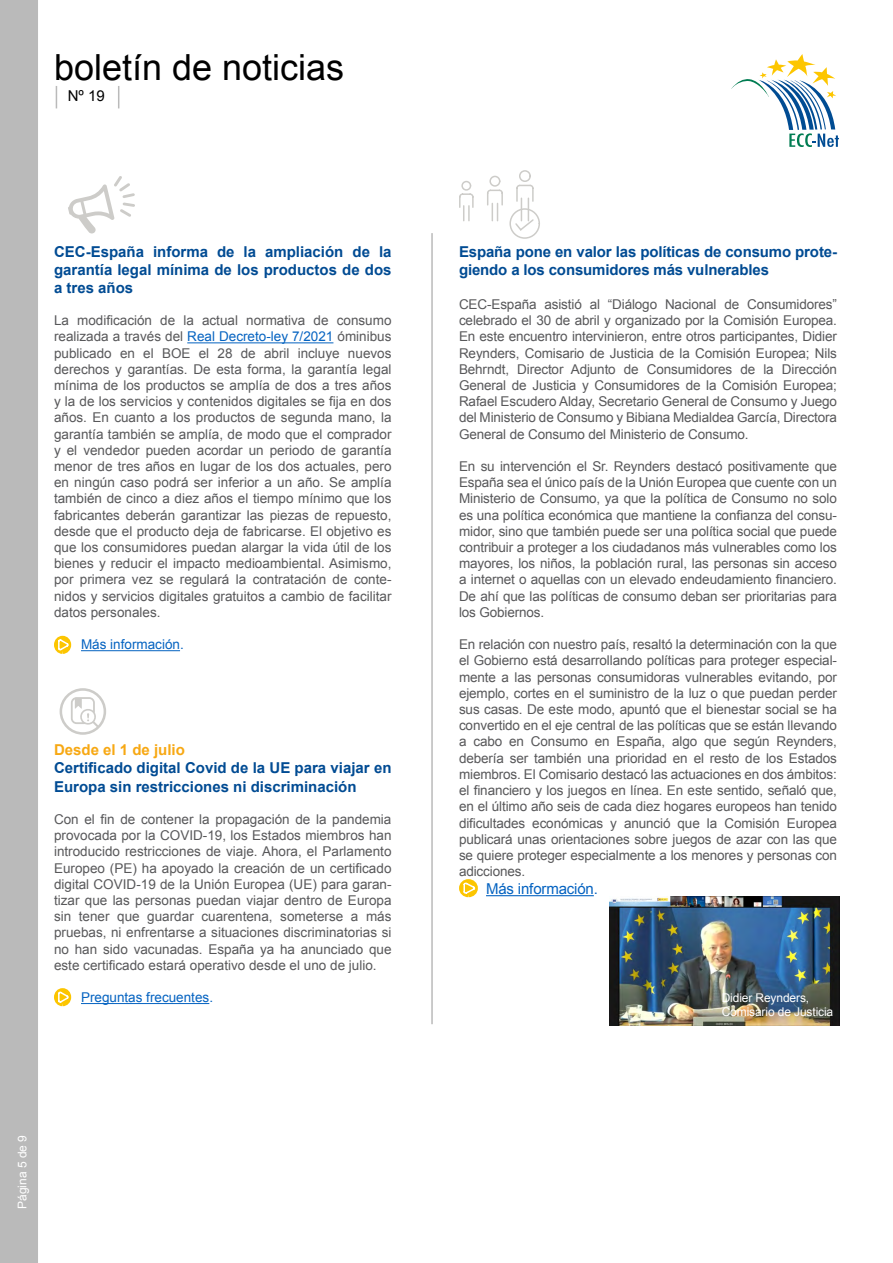
<style>
.page{position:relative;width:893px;height:1263px;background:#fff}
.page>*{position:absolute;margin:0;border:0;box-sizing:border-box;transform-origin:0 0}
.t1{font:36px "Arial";color:#000}
.t2{font:700 15px/18px "Arial";color:#004b93}
.t3{font:700 15px "Arial";color:#f7a813}
.t4{font:15px "Arial";letter-spacing:-.01em;color:#0563c1}
.t5{font:15px "Arial";color:#000}
.t6{font:13.5px/16.2px "Arial";letter-spacing:-.01em;color:#58585a;text-align:justify}
.t7{font:13.5px "Arial";color:#0563c1}
.t8{font:12px/14.4px "Arial";letter-spacing:-.01em;color:#fff}
.s1{color:#0563c1}
</style>
<div class="page">
<div style="left:0;top:0;width:38px;height:1263px;background:#bababa"></div>
<svg style="left:16px;top:1215px;width:11px;height:2px"></svg>
<svg style="left:56px;top:86px;width:1px;height:22px"></svg>
<svg style="left:118px;top:86px;width:1px;height:22px"></svg>
<svg style="left:731px;top:54px;width:108px;height:93px"></svg>
<hr style="left:187px;top:342px;width:146px;height:1px;background:#0563c1">
<hr style="left:81px;top:650px;width:99px;height:1px;background:#0563c1">
<hr style="left:81px;top:1003px;width:128px;height:1px;background:#0563c1">
<svg style="left:68px;top:176px;width:67px;height:57px"></svg>
<svg style="left:54px;top:636px;width:17px;height:18px"></svg>
<svg style="left:57px;top:638px;width:12px;height:13px"></svg>
<svg style="left:54px;top:988px;width:17px;height:18px"></svg>
<svg style="left:57px;top:990px;width:12px;height:14px"></svg>
<svg style="left:60px;top:688px;width:46px;height:47px"></svg>
<hr style="left:486px;top:895px;width:108px;height:1px;background:#0563c1">
<svg style="left:459px;top:879px;width:19px;height:18px"></svg>
<svg style="left:462px;top:881px;width:14px;height:14px"></svg>
<svg style="left:459px;top:170px;width:81px;height:69px"></svg>
<img style="left:610px;top:896px;width:229px;height:129px">
<hr style="left:431px;top:233px;width:2px;height:791px;background:#bababa">
<h1 class="t1" style="left:54px;top:43px;width:292px">boletín de noticias</h1>
<p class="t5" style="left:68px;top:86px;width:39px">Nº 19</p>
<p class="t2" style="left:54px;top:243px;width:339px;text-align:justify">CEC-España informa de la ampliación de la garantía legal mínima de los productos de dos a tres años</p>
<p class="t6" style="left:54px;top:312px;width:339px">La modificación de la actual normativa de consumo realizada a través del <span class="s1">Real Decreto-ley 7/2021</span> óminibus publicado en el BOE el 28 de abril incluye nuevos derechos y garantías. De esta forma, la garantía legal mínima de los productos se amplía de dos a tres años y la de los servicios y contenidos digitales se fija en dos años. En cuanto a los productos de segunda mano, la garantía también se amplía, de modo que el comprador y el vendedor pueden acordar un periodo de garantía menor de tres años en lugar de los dos actuales, pero en ningún caso podrá ser inferior a un año. Se amplía también de cinco a diez años el tiempo mínimo que los fabricantes deberán garantizar las piezas de repuesto, desde que el producto deja de fabricarse. El objetivo es que los consumidores puedan alargar la vida útil de los bienes y reducir el impacto medioambiental. Asimismo, por primera vez se regulará la contratación de conte&shy;nidos y servicios digitales gratuitos a cambio de facilitar datos personales.</p>
<p class="t7" style="left:81px;top:635px;width:104px">Más información.</p>
<p class="t3" style="left:54px;top:740px;width:132px">Desde el 1 de julio</p>
<p class="t2" style="left:54px;top:759px;width:339px">Certificado digital Covid de la UE para viajar en<br>Europa sin restricciones ni discriminación</p>
<p class="t6" style="left:54px;top:811px;width:339px">Con el fin de contener la propagación de la pandemia provocada por la COVID-19, los Estados miembros han introducido restricciones de viaje. Ahora, el Parlamento Europeo (PE) ha apoyado la creación de un certificado digital COVID-19 de la Unión Europea (UE) para garan&shy;tizar que las personas puedan viajar dentro de Europa sin tener que guardar cuarentena, someterse a más pruebas, ni enfrentarse a situaciones discriminatorias si no han sido vacunadas. España ya ha anunciado que este certificado estará operativo desde el uno de julio.</p>
<p class="t7" style="left:81px;top:988px;width:134px">Preguntas frecuentes.</p>
<p class="t8" style="left:15px;top:1209px;width:76px;rotate:-90deg">Página 5 de 9</p>
<p class="t2" style="left:459px;top:243px;width:379px">España pone en valor las políticas de consumo prote&shy;giendo a los consumidores más vulnerables</p>
<p class="t6" style="left:459px;top:296px;width:379px">CEC-España asistió al “Diálogo Nacional de Consumidores” celebrado el 30 de abril y organizado por la Comisión Europea.<br>En este encuentro intervinieron, entre otros participantes, Didier Reynders, Comisario de Justicia de la Comisión Europea; Nils Behrndt, Director Adjunto de Consumidores de la Dirección General de Justicia y Consumidores de la Comisión Europea; Rafael Escudero Alday, Secretario General de Consumo y Juego del Ministerio de Consumo y Bibiana Medialdea García, Directora General de Consumo del Ministerio de Consumo.</p>
<p class="t6" style="left:459px;top:458px;width:379px">En su intervención el Sr. Reynders destacó positivamente que España sea el único país de la Unión Europea que cuente con un Ministerio de Consumo, ya que la política de Consumo no solo es una política económica que mantiene la confianza del consu&shy;midor, sino que también puede ser una política social que puede contribuir a proteger a los ciudadanos más vulnerables como los mayores, los niños, la población rural, las personas sin acceso a internet o aquellas con un elevado endeudamiento financiero.<br>De ahí que las políticas de consumo deban ser prioritarias para los Gobiernos.</p>
<p class="t6" style="left:459px;top:636px;width:379px">En relación con nuestro país, resaltó la determinación con la que el Gobierno está desarrollando políticas para proteger especial&shy;mente a las personas consumidoras vulnerables evitando, por ejemplo, cortes en el suministro de la luz o que puedan perder sus casas. De este modo, apuntó que el bienestar social se ha convertido en el eje central de las políticas que se están llevando a cabo en Consumo en España, algo que según Reynders, debería ser también una prioridad en el resto de los Estados miembros. El Comisario destacó las actuaciones en dos ámbitos: el financiero y los juegos en línea. En este sentido, señaló que, en el último año seis de cada diez hogares europeos han tenido dificultades económicas y anunció que la Comisión Europea publicará unas orientaciones sobre juegos de azar con las que se quiere proteger especialmente a los menores y personas con adicciones.</p>
<p class="t4" style="left:486px;top:878px;width:113px">Más información.</p>
<p class="t8" style="left:722px;top:990px;width:113px">Didier Reynders,<br>Comisario de Justicia</p>
</div>
